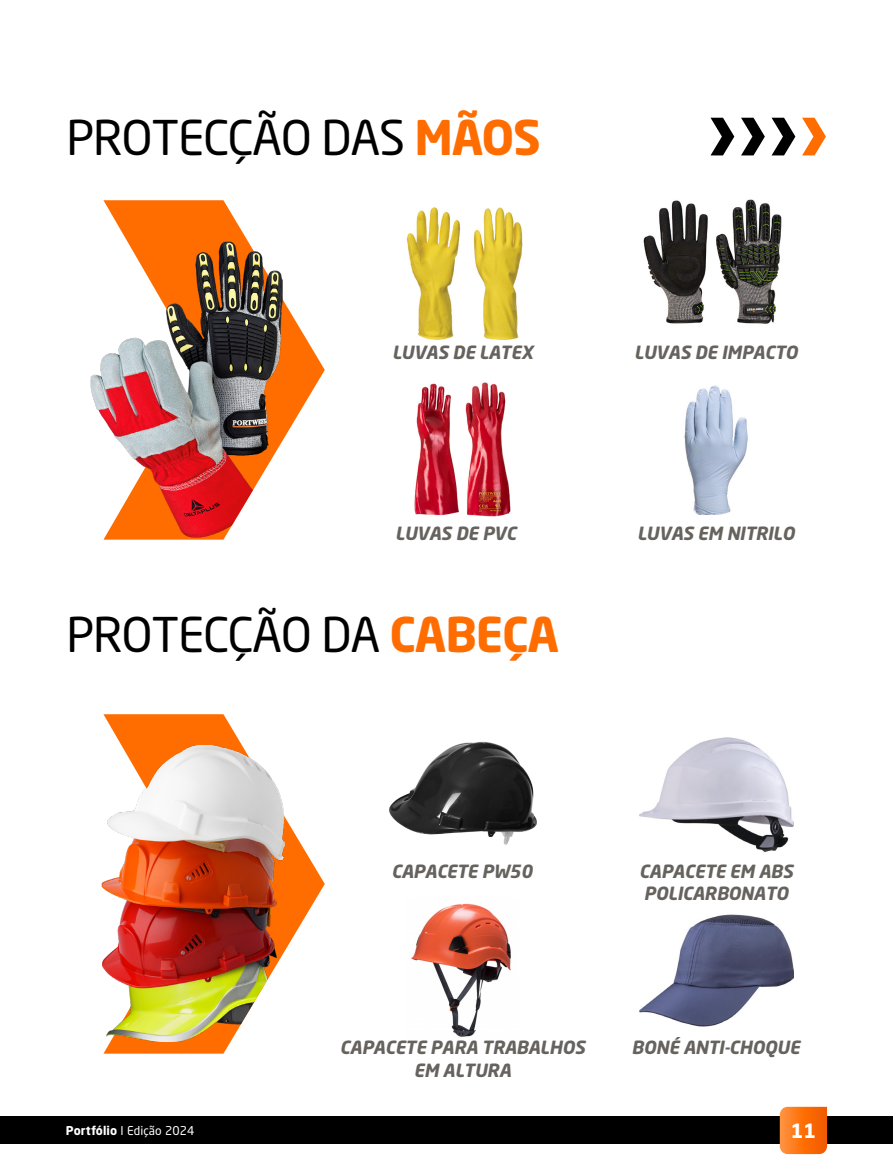
<style>
.page{position:relative;width:893px;height:1172px;background:#fff}
.page>*{position:absolute;margin:0;border:0;box-sizing:border-box;transform-origin:0 0}
.t1{font:47.25px "Neo Sans Std";letter-spacing:-.025em;color:#000}
.t2{font:700 19.5px "Neo Sans Std";color:#fff}
.t3{font:italic 700 18px/22.6px "Neo Sans Std";letter-spacing:-.01em;color:#66625e}
.t4{font:12px "Neo Sans Std";letter-spacing:.01em;color:#fff}
.s1{font-weight:700;color:#ff6d00}
.s2{font-weight:700}
</style>
<div class="page">
<img style="left:406px;top:207px;width:117px;height:133px">
<img style="left:643px;top:199px;width:139px;height:125px">
<svg style="left:103px;top:200px;width:222px;height:340px"></svg>
<img style="left:90px;top:242px;width:193px;height:296px">
<svg style="left:103px;top:714px;width:222px;height:340px"></svg>
<img style="left:101px;top:745px;width:184px;height:297px">
<img style="left:414px;top:382px;width:97px;height:135px">
<img style="left:684px;top:385px;width:64px;height:129px">
<img style="left:389px;top:741px;width:148px;height:104px">
<img style="left:639px;top:737px;width:154px;height:115px">
<img style="left:411px;top:903px;width:100px;height:134px">
<img style="left:639px;top:914px;width:154px;height:113px">
<div style="left:0;top:1117px;width:893px;height:27px;background:#000"></div>
<svg style="left:780px;top:1107px;width:47px;height:47px;background:#fb7416"></svg>
<svg style="left:802px;top:118px;width:24px;height:37px"></svg>
<svg style="left:772px;top:118px;width:23px;height:37px"></svg>
<svg style="left:741px;top:118px;width:24px;height:37px"></svg>
<svg style="left:710px;top:118px;width:24px;height:37px"></svg>
<h1 class="t1" style="left:66px;top:109px;width:476px">PROTECÇÃO DAS <span class="s1">MÃOS</span></h1>
<p class="t3" style="left:392px;top:341px;width:143px">LUVAS DE LATEX</p>
<p class="t3" style="left:634px;top:341px;width:165px">LUVAS DE IMPACTO</p>
<p class="t3" style="left:395px;top:521px;width:123px">LUVAS DE PVC</p>
<p class="t3" style="left:637px;top:521px;width:159px">LUVAS EM NITRILO</p>
<h1 class="t1" style="left:66px;top:606px;width:494px">PROTECÇÃO DA <span class="s1">CABEÇA</span></h1>
<p class="t3" style="left:391px;top:859px;width:142px">CAPACETE PW50</p>
<p class="t3" style="left:639px;top:859px;width:155px">CAPACETE EM ABS<br>POLICARBONATO</p>
<p class="t3" style="left:340px;top:1035px;width:247px;text-align:center">CAPACETE PARA TRABALHOS<br>EM ALTURA</p>
<p class="t3" style="left:632px;top:1035px;width:170px">BONÉ ANTI-CHOQUE</p>
<p class="t4" style="left:66px;top:1123px;width:130px"><span class="s2">Portfólio</span> I Edição 2024</p>
<p class="t2" style="left:791px;top:1118px;width:27px">11</p>
</div>
